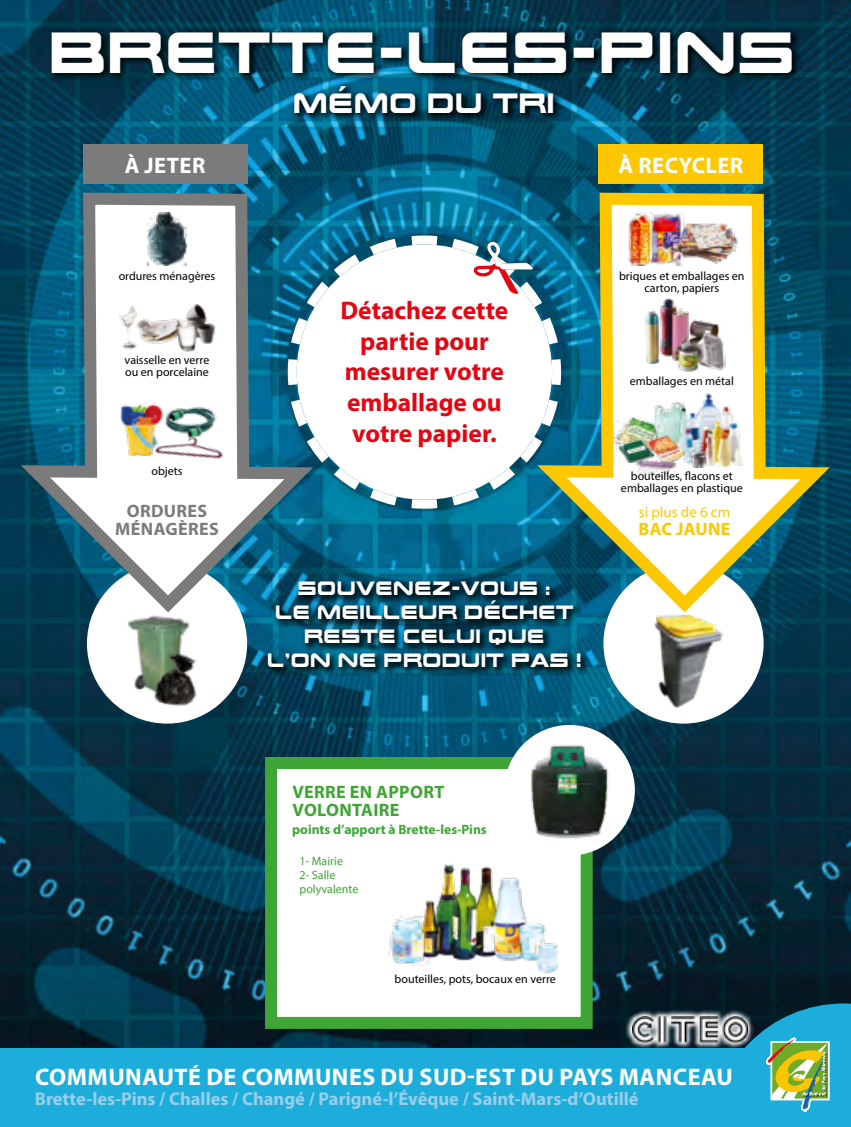
<style>
.page{position:relative;width:851px;height:1127px;background:#fff}
.page>*{position:absolute;margin:0;border:0;box-sizing:border-box;transform-origin:0 0}
.t1{font:40.5px "Future Earth";color:#fff}
.t2{font:700 25.5px/30.6px "Myriad Pro";color:#e30613;text-align:center}
.t3{font:700 24px "Myriad Pro";letter-spacing:.02em;color:#fff}
.t4{font:700 22.5px "Myriad Pro";letter-spacing:.02em;color:#fff}
.t5{font:19.5px "Future Earth";color:#fff}
.t6{font:700 18.45px "Myriad Pro";color:#9aceea}
.t7{font:700 18px/18px "Myriad Pro";letter-spacing:.02em;color:#3fa535}
.t8{font:700 18px/18px "Myriad Pro";letter-spacing:.02em;color:#7c7b7b;text-align:center}
.t9{font:700 18px "Myriad Pro";letter-spacing:.02em;color:#fec800}
.t10{font:15px "Myriad Pro";color:#fec800}
.t11{font:13.5px/24px "Future Earth";color:#fff;text-align:center}
.t12{font:700 13.5px "Myriad Pro";color:#3fa535}
.t13{font:12px/12px "Myriad Pro";color:#000;text-align:center}
.t14{font:12px/14.4px "Myriad Pro";color:#3fa535}
</style>
<div class="page">
<img style="left:0;top:0;width:850px;height:1048px">
<div style="left:48px;top:27px;width:753px;height:94px;background:#000;opacity:.8"></div>
<svg style="left:711px;top:1003px;width:139px;height:124px"></svg>
<div style="left:0;top:1048px;width:758px;height:79px;background:#1dadda"></div>
<svg style="left:327px;top:231px;width:195px;height:282px"></svg>
<svg style="left:434px;top:231px;width:88px;height:123px"></svg>
<div style="left:87px;top:563px;width:160px;height:160px;background:#fff;border-radius:50%"></div>
<div style="left:603px;top:563px;width:160px;height:160px;background:#fff;border-radius:50%"></div>
<svg style="left:6px;top:187px;width:321px;height:434px"></svg>
<svg style="left:522px;top:187px;width:322px;height:434px"></svg>
<img style="left:121px;top:607px;width:78px;height:84px">
<img style="left:142px;top:640px;width:71px;height:81px">
<img style="left:652px;top:611px;width:77px;height:99px">
<div style="left:83px;top:145px;width:164px;height:39px;background:#7c7b7b"></div>
<div style="left:598px;top:145px;width:165px;height:39px;background:#fec800"></div>
<img style="left:628px;top:213px;width:20px;height:52px">
<img style="left:648px;top:213px;width:36px;height:52px">
<img style="left:674px;top:222px;width:64px;height:43px">
<img style="left:641px;top:299px;width:84px;height:73px">
<img style="left:148px;top:213px;width:38px;height:52px">
<img style="left:112px;top:304px;width:109px;height:55px">
<img style="left:107px;top:402px;width:56px;height:54px">
<img style="left:149px;top:423px;width:78px;height:59px">
<img style="left:163px;top:393px;width:54px;height:56px">
<div style="left:265px;top:757px;width:327px;height:272px;background:#fff;border:12px solid #3fa535"></div>
<img style="left:417px;top:864px;width:58px;height:97px">
<img style="left:388px;top:917px;width:41px;height:49px">
<img style="left:475px;top:866px;width:52px;height:95px">
<img style="left:507px;top:921px;width:51px;height:52px">
<div style="left:504px;top:725px;width:130px;height:130px;background:#fff;border-radius:50%"></div>
<img style="left:524px;top:740px;width:85px;height:103px">
<div style="left:265px;top:577px;width:324px;height:101px;background:#000;opacity:.75"></div>
<img style="left:613px;top:417px;width:41px;height:34px">
<img style="left:654px;top:402px;width:24px;height:27px">
<img style="left:678px;top:393px;width:64px;height:74px">
<img style="left:616px;top:429px;width:68px;height:34px">
<img style="left:689px;top:450px;width:17px;height:18px">
<img style="left:634px;top:451px;width:44px;height:31px">
<svg style="left:626px;top:1010px;width:127px;height:39px"></svg>
<img style="left:632px;top:1016px;width:115px;height:26px">
<h1 class="t1" style="left:52px;top:35px;width:749px">BRETTE-LES-PINS</h1>
<h3 class="t5" style="left:294px;top:95px;width:264px">MÉMO DU TRI</h3>
<h3 class="t4" style="left:125px;top:150px;width:82px">À JETER</h3>
<h3 class="t4" style="left:618px;top:150px;width:126px">À RECYCLER</h3>
<p class="t13" style="left:119px;top:270px;width:98px">ordures ménagères</p>
<p class="t13" style="left:619px;top:270px;width:127px">briques et emballages en carton, papiers</p>
<p class="t13" style="left:125px;top:354px;width:86px;text-align:left">vaisselle en verre ou en porcelaine</p>
<h2 class="t2" style="left:340px;top:294px;width:169px">Détachez cette partie pour mesurer votre emballage ou votre papier.</h2>
<p class="t13" style="left:629px;top:375px;width:105px">emballages en métal</p>
<p class="t13" style="left:151px;top:464px;width:33px">objets</p>
<p class="t13" style="left:621px;top:470px;width:123px">bouteilles, flacons et emballages en plastique</p>
<h3 class="t8" style="left:115px;top:501px;width:105px">ORDURES<br>MÉNAGÈRES</h3>
<p class="t10" style="left:638px;top:503px;width:93px">si plus de 6 cm</p>
<h3 class="t9" style="left:638px;top:517px;width:93px">BAC JAUNE</h3>
<p class="t11" style="left:268px;top:578px;width:316px">SOUVENEZ-VOUS :<br>LE MEILLEUR DÉCHET<br>RESTE CELUI QUE<br>L’ON NE PRODUIT PAS !</p>
<h3 class="t7" style="left:292px;top:782px;width:153px">VERRE EN APPORT<br>VOLONTAIRE</h3>
<p class="t12" style="left:292px;top:820px;width:196px">points d’apport à Brette-les-Pins</p>
<p class="t14" style="left:299px;top:853px;width:60px">1- Mairie<br>2- Salle polyvalente</p>
<p class="t13" style="left:394px;top:973px;width:163px">bouteilles, pots, bocaux en verre</p>
<h3 class="t3" style="left:35px;top:1062px;width:699px">COMMUNAUTÉ DE COMMUNES DU SUD-EST DU PAYS MANCEAU</h3>
<h3 class="t6" style="left:35px;top:1086px;width:605px">Brette-les-Pins / Challes / Changé / Parigné-l’Évêque / Saint-Mars-d’Outillé</h3>
</div>
